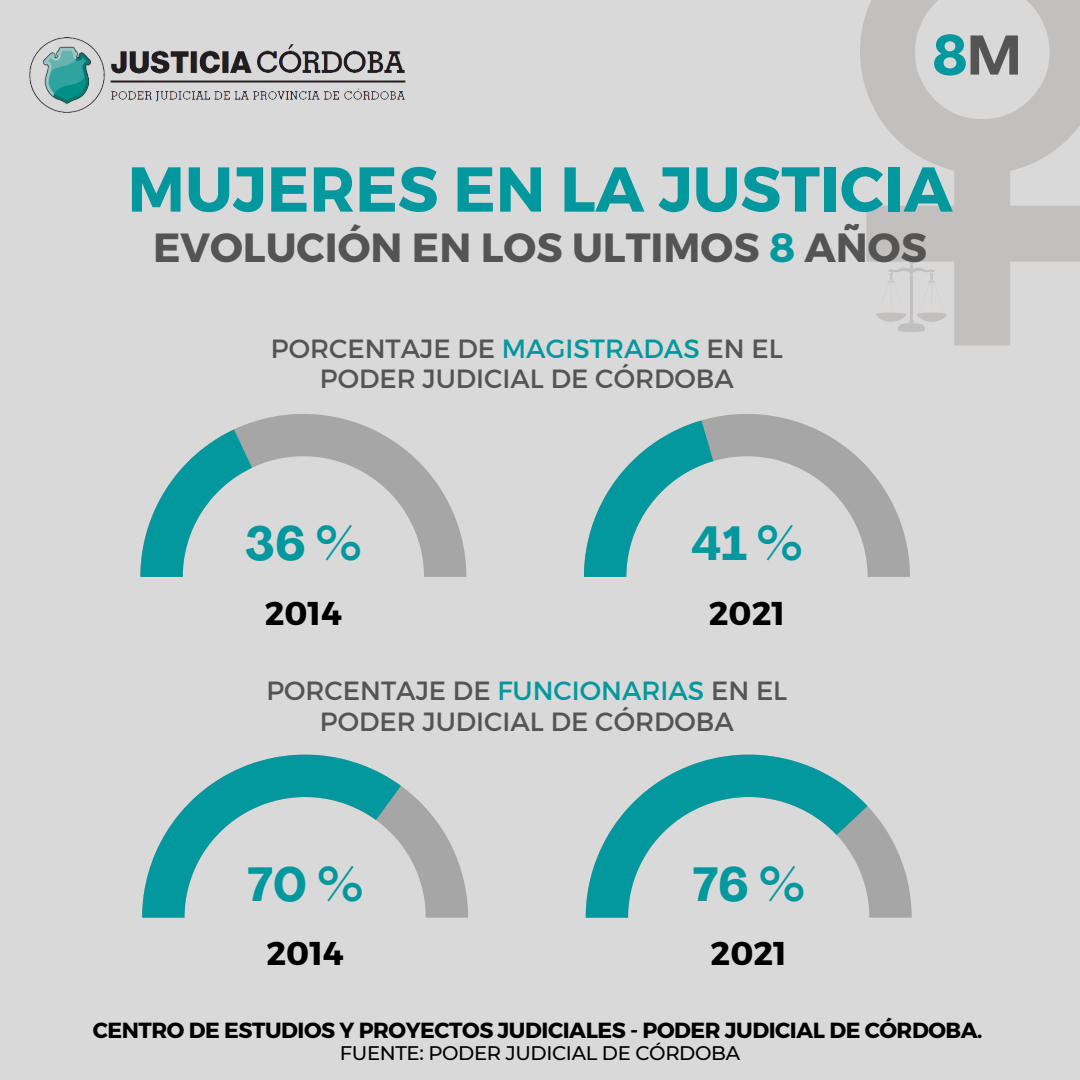
<style>
.page{position:relative;width:1080px;height:1080px;background:#d9d9d9}
.page>*{position:absolute;margin:0;border:0;box-sizing:border-box;transform-origin:0 0}
.t1{font:700 63.23px "Montserrat";color:#03989e}
.t2{font:700 54.9px "Agrandir";color:#03989e}
.t3{font:700 47.25px "Agrandir";color:#03989e}
.t4{font:700 40.73px "Montserrat";color:#545454}
.t5{font:700 32.85px "Montserrat";color:#000}
.t6{font:26.32px/30.4px "Montserrat";color:#545454;text-align:center}
.t7{font:700 21.82px "Montserrat";letter-spacing:-.02em;color:#000}
.t8{font:500 19.57px "Montserrat";letter-spacing:-.02em;color:#000}
.s1{color:#545454}
.s2{color:#03989e}
</style>
<div class="page">
<svg style="left:235px;top:414px;width:231px;height:163px"></svg>
<svg style="left:140px;top:429px;width:112px;height:148px"></svg>
<svg style="left:704px;top:414px;width:206px;height:163px"></svg>
<svg style="left:584px;top:420px;width:129px;height:157px"></svg>
<svg style="left:401px;top:786px;width:67px;height:132px;fill:#a6a6a6"></svg>
<svg style="left:142px;top:754px;width:259px;height:164px"></svg>
<svg style="left:868px;top:807px;width:44px;height:111px;fill:#a6a6a6"></svg>
<svg style="left:586px;top:755px;width:282px;height:163px"></svg>
<svg style="left:860px;top:0;width:220px;height:346px;fill:#c2bfbf"></svg>
<img style="left:29px;top:37px;width:377px;height:76px">
<svg style="left:876px;top:261px;width:72px;height:72px"></svg>
<p class="t2" style="left:932px;top:33px;width:90px">8<span class="s1">M</span></p>
<p class="t1" style="left:128px;top:148px;width:826px">MUJERES EN LA JUSTICIA</p>
<p class="t4" style="left:153px;top:221px;width:775px">EVOLUCIÓN EN LOS ULTIMOS <span class="s2">8</span> AÑOS</p>
<p class="t6" style="left:271px;top:332px;width:513px">PORCENTAJE DE <span class="s2">MAGISTRADAS</span> EN EL<br>PODER JUDICIAL DE CÓRDOBA</p>
<p class="t3" style="left:245px;top:525px;width:118px">36 %</p>
<p class="t3" style="left:692px;top:525px;width:112px">41 %</p>
<p class="t5" style="left:265px;top:591px;width:79px">2014</p>
<p class="t5" style="left:709px;top:591px;width:78px">2021</p>
<p class="t6" style="left:266px;top:674px;width:522px">PORCENTAJE DE <span class="s2">FUNCIONARIAS</span> EN EL<br>PODER JUDICIAL DE CÓRDOBA</p>
<p class="t3" style="left:247px;top:866px;width:117px">70 %</p>
<p class="t3" style="left:693px;top:866px;width:113px">76 %</p>
<p class="t5" style="left:266px;top:932px;width:79px">2014</p>
<p class="t5" style="left:711px;top:932px;width:78px">2021</p>
<p class="t7" style="left:93px;top:1016px;width:891px">CENTRO DE ESTUDIOS Y PROYECTOS JUDICIALES - PODER JUDICIAL DE CÓRDOBA.</p>
<p class="t8" style="left:340px;top:1041px;width:402px">FUENTE: PODER JUDICIAL DE CÓRDOBA</p>
</div>
